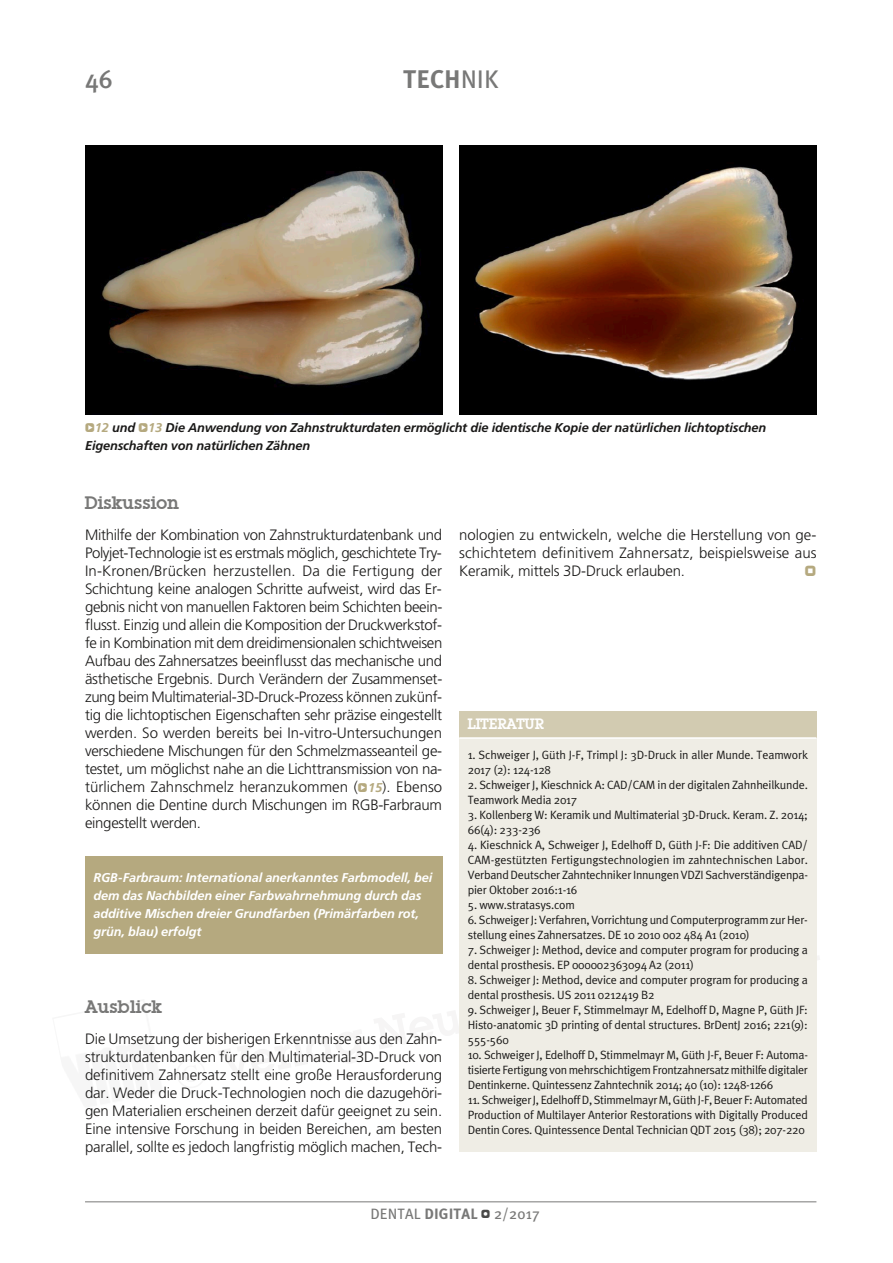
<style>
.page{position:relative;width:893px;height:1263px;background:#fff}
.page>*{position:absolute;margin:0;border:0;box-sizing:border-box;transform-origin:0 0}
.t1{font:700 44.25px "Lubiana";color:#1a1918}
.t2{font:700 25.5px "Meta Plus";color:#787877}
.t3{font:500 25.5px "Meta Plus";color:#787877}
.t4{font:700 18px "Lubiana";color:#787877}
.t5{font:300 15px/18px "Frutiger";letter-spacing:-.01em;color:#1a1918;text-align:justify}
.t6{font:15px "Meta Plus";letter-spacing:.01em;color:#787877}
.t7{font:700 15px "Lubiana";color:#fff}
.t8{font:15px "Click Bits Icon Pods";color:#b5a97f}
.t9{font:italic 700 12.75px/18px "Frutiger";letter-spacing:-.01em;color:#fff}
.t10{font:italic 700 12.75px/18px "Frutiger";letter-spacing:-.01em;color:#1a1918}
.t11{font:12px/15px "Meta Plus Normal";letter-spacing:-.015em;color:#1a1918}
.s1{font-weight:400}
.s2{font-family:"Click Bits Icon Pods";font-weight:400;font-style:normal;color:#b5a97f}
.s3{color:#b5a97f}
.s4{font-family:"Click Bits Icon Pods";font-weight:400;font-size:12.75px;color:#b5a97f}
.s5{font-weight:700;font-style:italic;font-size:12.75px;color:#b5a97f}
.s6{font-weight:700}
.s7{font-family:"Click Bits Icon Pods";font-size:12px;color:#494948}
</style>
<div class="page">
<hr style="left:85px;top:1201px;width:731px;height:1px;background:#787877">
<div style="left:459px;top:715px;width:357px;height:437px;background:#efede5"></div>
<div style="left:459px;top:711px;width:357px;height:26px;background:#d2cbb1"></div>
<img style="left:85px;top:146px;width:357px;height:268px">
<img style="left:459px;top:146px;width:357px;height:268px">
<div style="left:85px;top:856px;width:357px;height:98px;background:#b5a97f"></div>
<hr style="left:459px;top:737px;width:357px;height:2px;background:#fff">
<h2 class="t3" style="left:85px;top:64px;width:29px">46</h2>
<h2 class="t2" style="left:403px;top:65px;width:97px">TECH<span class="s1">NIK</span></h2>
<p class="t10" style="left:85px;top:419px;width:683px"><span class="s2">Q</span><span class="s3">12</span> und <span class="s2">Q</span><span class="s3">13</span> Die Anwendung von Zahnstrukturdaten ermöglicht die identische Kopie der natürlichen lichtoptischen<br>Eigenschaften von natürlichen Zähnen</p>
<p class="t4" style="left:85px;top:492px;width:96px">Diskussion</p>
<p class="t5" style="left:85px;top:526px;width:359px">Mithilfe der Kombination von Zahnstrukturdatenbank und Polyjet-Technologie ist es erstmals möglich, geschichtete Try-In-Kronen/Brücken herzustellen. Da die Fertigung der Schichtung keine analogen Schritte aufweist, wird das Er&shy;gebnis nicht von manuellen Faktoren beim Schichten beein&shy;flusst. Einzig und allein die Komposition der Druckwerkstof&shy;fe in Kombination mit dem dreidimensionalen schichtweisen Aufbau des Zahnersatzes beeinflusst das mechanische und ästhetische Ergebnis. Durch Verändern der Zusammenset&shy;zung beim Multimaterial-3D-Druck-Prozess können zukünf&shy;tig die lichtoptischen Eigenschaften sehr präzise eingestellt werden. So werden bereits bei In-vitro-Untersuchungen verschiedene Mischungen für den Schmelzmasseanteil ge&shy;testet, um möglichst nahe an die Lichttransmission von na&shy;türlichem Zahnschmelz heranzukommen (<span class="s4">Q</span><span class="s5">15</span>). Ebenso können die Dentine durch Mischungen im RGB-Farbraum eingestellt werden.</p>
<p class="t5" style="left:459px;top:526px;width:359px">nologien zu entwickeln, welche die Herstellung von ge&shy;schichtetem definitivem Zahnersatz, beispielsweise aus Keramik, mittels 3D-Druck erlauben.</p>
<p class="t8" style="left:805px;top:562px;width:13px">P</p>
<p class="t7" style="left:468px;top:715px;width:78px">LITERATUR</p>
<p class="t11" style="left:468px;top:747px;width:342px">1. Schweiger J, Güth J-F, Trimpl J: 3D-Druck in aller Munde. Teamwork<br>2017 (2): 124-128</p>
<p class="t11" style="left:468px;top:777px;width:342px">2. Schweiger J, Kieschnick A: CAD/CAM in der digitalen Zahnheilkunde.<br>Teamwork Media 2017</p>
<p class="t11" style="left:468px;top:807px;width:342px">3. Kollenberg W: Keramik und Multimaterial 3D-Druck. Keram. Z. 2014;<br>66(4): 233-236</p>
<p class="t11" style="left:468px;top:837px;width:342px;text-align:justify">4. Kieschnick A, Schweiger J, Edelhoff D, Güth J-F: Die additiven CAD/ CAM-gestützten Fertigungstechnologien im zahntechnischen Labor.<br>Verband Deutscher Zahntechniker Innungen VDZI Sachverständigenpa&shy;pier Oktober 2016:1-16</p>
<p class="t11" style="left:468px;top:897px;width:109px">5. www.stratasys.com</p>
<p class="t11" style="left:468px;top:912px;width:341px">6. Schweiger J: Verfahren, Vorrichtung und Computerprogramm zur Her&shy;stellung eines Zahnersatzes. DE 10 2010 002 484 A1 (2010)</p>
<p class="t11" style="left:468px;top:942px;width:342px">7. Schweiger J: Method, device and computer program for producing a dental prosthesis. EP 000002363094 A2 (2011)</p>
<p class="t11" style="left:468px;top:972px;width:342px">8. Schweiger J: Method, device and computer program for producing a dental prosthesis. US 2011 0212419 B2</p>
<p class="t11" style="left:468px;top:1002px;width:342px;text-align:justify">9. Schweiger J, Beuer F, Stimmelmayr M, Edelhoff D, Magne P, Güth JF:<br>Histo-anatomic 3D printing of dental structures. BrDentJ 2016; 221(9):<br>555-560</p>
<p class="t11" style="left:468px;top:1047px;width:342px;text-align:justify">10. Schweiger J, Edelhoff D, Stimmelmayr M, Güth J-F, Beuer F: Automa&shy;tisierte Fertigung von mehrschichtigem Frontzahnersatz mithilfe digitaler Dentinkerne. Quintessenz Zahntechnik 2014; 40 (10): 1248-1266</p>
<p class="t11" style="left:468px;top:1092px;width:342px;text-align:justify">11. Schweiger J, Edelhoff D, Stimmelmayr M, Güth J-F, Beuer F: Automated Production of Multilayer Anterior Restorations with Digitally Produced Dentin Cores. Quintessence Dental Technician QDT 2015 (38); 207-220</p>
<p class="t9" style="left:94px;top:869px;width:340px">RGB-Farbraum: International anerkanntes Farbmodell, bei dem das Nachbilden einer Farbwahrnehmung durch das additive Mischen dreier Grundfarben (Primärfarben rot, grün, blau) erfolgt</p>
<h1 class="t1" style="left:169px;top:1048px;width:659px;rotate:-11deg">© Verlag Neuer Merkur GmbH</h1>
<p class="t4" style="left:85px;top:996px;width:79px">Ausblick</p>
<p class="t5" style="left:85px;top:1030px;width:359px">Die Umsetzung der bisherigen Erkenntnisse aus den Zahn&shy;strukturdatenbanken für den Multimaterial-3D-Druck von definitivem Zahnersatz stellt eine große Herausforderung dar. Weder die Druck-Technologien noch die dazugehöri&shy;gen Materialien erscheinen derzeit dafür geeignet zu sein.<br>Eine intensive Forschung in beiden Bereichen, am besten parallel, sollte es jedoch langfristig möglich machen, Tech-</p>
<p class="t6" style="left:370px;top:1205px;width:171px">DENTAL <span class="s6">DIGITAL</span> <span class="s7">W</span> 2/2017</p>
</div>
